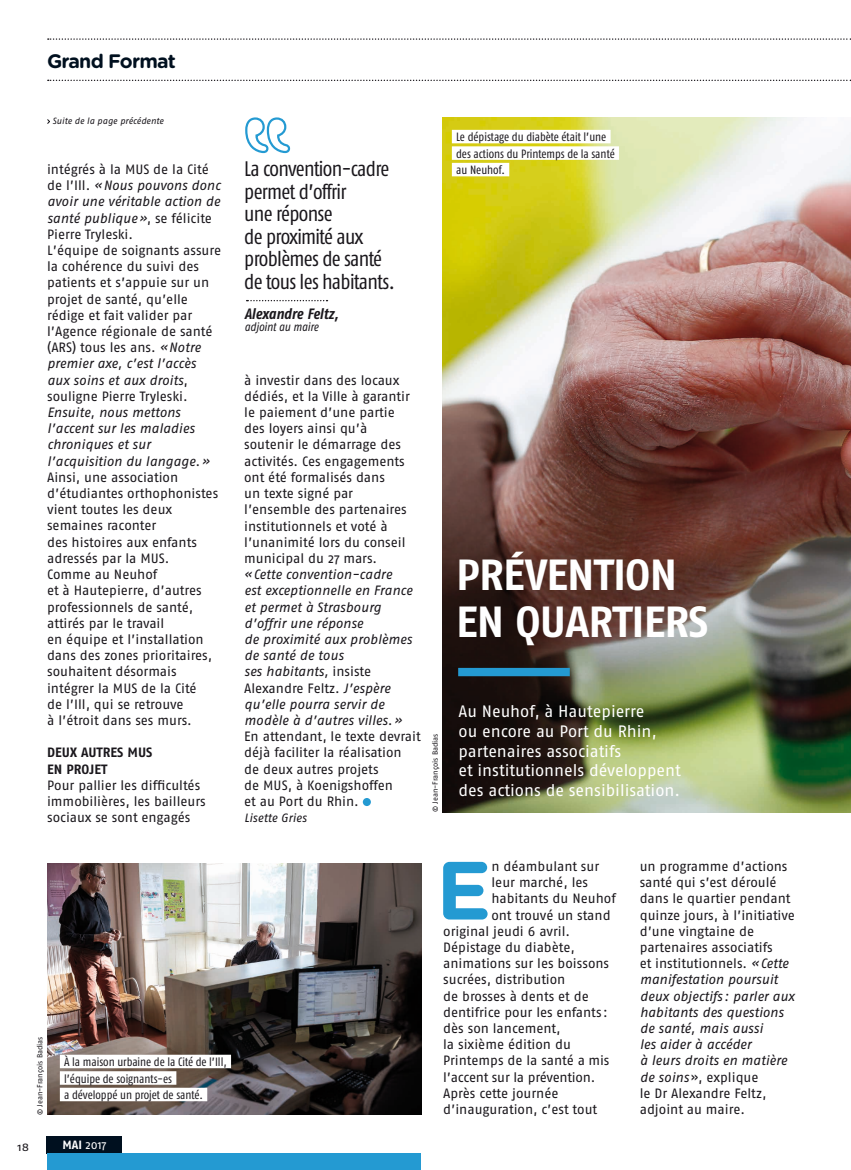
<style>
.page{position:relative;width:851px;height:1170px;background:#fff}
.page>*{position:absolute;margin:0;border:0;box-sizing:border-box;transform-origin:0 0}
.t1{font:700 82.35px "Gotham Rounded";color:#249ad2}
.t2{font:700 43.5px/46.5px "Fago No";color:#fff}
.t3{font:21px/22.5px "Fago Co";letter-spacing:-.035em;color:#1a171c}
.t4{font:700 19.5px "Gotham Rounded";letter-spacing:-.04em;color:#00101f}
.t5{font:16.5px/19.8px "Fago No";color:#fff}
.t6{font:italic 700 15px "Fago Co";letter-spacing:-.005em;color:#1a171c}
.t7{font:13.5px/16.2px "Fago No";color:#1a171c}
.t8{font:italic 13.5px/16.2px "Fago No";letter-spacing:-.005em;color:#1a171c}
.t9{font:13.5px "Fago No";letter-spacing:-.02em;color:#1a171c}
.t10{font:700 13.5px "Fago No";color:#1a171c}
.t11{font:12px/16.5px "Fago Co";color:#1a171c}
.t12{font:italic 12px "Fago Co";color:#1a171c}
.t13{font:italic 12px "Fago No";letter-spacing:-.005em;color:#1a171c}
.t14{font:12px "Fago No";color:#fff}
.t15{font:700 12px "Fago No";color:#fff}
.t16{font:11.1px "Fago Ex";color:#1a171c}
.t17{font:italic 9px "Fago No";letter-spacing:-.005em;color:#1a171c}
.t18{font:7.5px "Fago No";color:#1a171c}
.s1{font-style:italic}
.s2{font-style:normal}
</style>
<div class="page">
<svg style="left:48px;top:80px;width:803px;height:1px"></svg>
<svg style="left:48px;top:38px;width:803px;height:2px"></svg>
<div style="left:47px;top:1135px;width:75px;height:18px;background:#00101f"></div>
<div style="left:47px;top:1153px;width:373px;height:16px;background:#249ad2"></div>
<img style="left:442px;top:117px;width:408px;height:695px">
<img style="left:47px;top:863px;width:374px;height:251px">
<div style="left:452px;top:130px;width:158px;height:13px;background:#fff"></div>
<div style="left:452px;top:146px;width:167px;height:14px;background:#fff"></div>
<div style="left:452px;top:163px;width:57px;height:13px;background:#fff"></div>
<div style="left:60px;top:1054px;width:171px;height:14px;background:#fff"></div>
<div style="left:60px;top:1071px;width:116px;height:13px;background:#fff"></div>
<div style="left:60px;top:1087px;width:147px;height:14px;background:#fff"></div>
<div style="left:458px;top:667px;width:111px;height:9px;background:#249ad2"></div>
<div style="left:363px;top:798px;width:8px;height:8px;background:#249ad2;border-radius:50%"></div>
<svg style="left:47px;top:119px;width:3px;height:5px"></svg>
<svg style="left:245px;top:117px;width:46px;height:37px"></svg>
<svg style="left:246px;top:300px;width:81px;height:1px"></svg>
<h3 class="t4" style="left:47px;top:47px;width:130px">Grand Format</h3>
<p class="t17" style="left:53px;top:116px;width:112px">Suite de la page précédente</p>
<p class="t7" style="left:47px;top:161px;width:175px">intégrés à la MUS de la Cité de l’Ill. <span class="s1">«Nous pouvons donc avoir une véritable action de santé publique»</span>, se félicite<br>Pierre Tryleski.<br>L’équipe de soignants assure la cohérence du suivi des patients et s’appuie sur un projet de santé, qu’elle rédige et fait valider par l’Agence régionale de santé (ARS) tous les ans. <span class="s1">«Notre premier axe, c’est l’accès aux soins et aux droits</span>, souligne Pierre Tryleski.</p>
<p class="t8" style="left:47px;top:404px;width:164px">Ensuite, nous mettons l’accent sur les maladies chroniques et sur l’acquisition du langage.»</p>
<p class="t7" style="left:47px;top:469px;width:173px">Ainsi, une association d’étudiantes orthophonistes vient toutes les deux semaines raconter<br>des histoires aux enfants adressés par la MUS.<br>Comme au Neuhof<br>et à Hautepierre, d’autres professionnels de santé, attirés par le travail<br>en équipe et l’installation dans des zones prioritaires, souhaitent désormais intégrer la MUS de la Cité<br>de l’Ill, qui se retrouve<br>à l’étroit dans ses murs.</p>
<p class="t10" style="left:47px;top:744px;width:42px">DEU X AUTRES</p>
<p class="t10" style="left:127px;top:744px;width:9px">MUS</p>
<p class="t10" style="left:47px;top:761px;width:55px">ENPROJET</p>
<p class="t7" style="left:47px;top:776px;width:160px">Pour pallier les difficultés immobilières, les bailleurs sociaux se sont engagés</p>
<p class="t18" style="left:36px;top:1114px;width:80px;rotate:-90deg">© Jean-François Badias</p>
<p class="t11" style="left:64px;top:1053px;width:164px">À la maison urbaine de la Cité de l’Ill, l’équipe de soignants-es<br>a développé un projet de santé.</p>
<p class="t16" style="left:18px;top:1140px;width:13px">18</p>
<p class="t15" style="left:62px;top:1137px;width:7px">MAI</p>
<p class="t14" style="left:85px;top:1137px;width:23px">2017</p>
<h3 class="t3" style="left:244px;top:157px;width:152px">La convention-cadre permet d’offrir<br>une réponse<br>de proximité aux problèmes de santé de tous les habitants.</h3>
<p class="t6" style="left:244px;top:304px;width:96px">Alexandre Feltz,</p>
<p class="t12" style="left:244px;top:320px;width:75px">adjoint au maire</p>
<p class="t11" style="left:456px;top:129px;width:160px">Le dépistage du diabète était l’une des actions du Printemps de la santé au Neuhof.</p>
<p class="t7" style="left:244px;top:371px;width:167px">à investir dans des locaux dédiés, et la Ville à garantir le paiement d’une partie des loyers ainsi qu’à soutenir le démarrage des activités. Ces engagements ont été formalisés dans<br>un texte signé par l’ensemble des partenaires institutionnels et voté à l’unanimité lors du conseil municipal du 27 mars.</p>
<p class="t8" style="left:244px;top:566px;width:170px">«Cette convention-cadre<br>est exceptionnelle en France et permet à Strasbourg d’offrir une réponse<br>de proximité aux problèmes de santé de tous<br>ses habitants, <span class="s2">insiste<br>Alexandre Feltz.</span> J’espère qu’elle pourra servir de modèle à d’autres villes.»</p>
<p class="t7" style="left:244px;top:728px;width:178px">En attendant, le texte devrait déjà faciliter la réalisation<br>de deux autres projets<br>de MUS, à Koenigshoffen<br>et au Port du Rhin.</p>
<p class="t13" style="left:244px;top:811px;width:64px">Lisette Gries</p>
<p class="t18" style="left:431px;top:811px;width:80px;rotate:-90deg">© Jean-François Badias</p>
<h2 class="t2" style="left:456px;top:551px;width:113px">PR ÉVENTION<br>EN QUARTIERS</h2>
<p class="t5" style="left:458px;top:701px;width:224px">Au Neuhof, à Hautepierre<br>ou encore au Port du Rhin, partenaires associatifs<br>et institutionnels développent des actions de sensibilisation.</p>
<h1 class="t1" style="left:436px;top:829px;width:57px">E</h1>
<p class="t7" style="left:491px;top:857px;width:109px">n déambulant sur</p>
<p class="t7" style="left:491px;top:874px;width:98px">leur marché, les</p>
<p class="t7" style="left:491px;top:890px;width:126px">habitants du Neuhof</p>
<p class="t7" style="left:491px;top:906px;width:121px">ont trouvé un stand</p>
<p class="t7" style="left:443px;top:922px;width:128px">original jeudi 6 avril.</p>
<p class="t7" style="left:443px;top:938px;width:133px">Dépistage du diabète,</p>
<p class="t7" style="left:443px;top:955px;width:167px">animations sur les boissons</p>
<p class="t7" style="left:443px;top:971px;width:124px">sucrées, distribution</p>
<p class="t7" style="left:443px;top:987px;width:147px">de brosses à dents et de</p>
<p class="t7" style="left:443px;top:1003px;width:166px">dentifrice pour les enfants :</p>
<p class="t7" style="left:443px;top:1019px;width:119px">dès son lancement,</p>
<p class="t7" style="left:443px;top:1036px;width:129px">la sixième édition du</p>
<p class="t7" style="left:443px;top:1052px;width:168px">Printemps de la santé a mis</p>
<p class="t9" style="left:443px;top:1069px;width:154px">l’accent sur la prévention.</p>
<p class="t7" style="left:443px;top:1084px;width:117px">Après cette journée</p>
<p class="t7" style="left:443px;top:1100px;width:156px">d’inauguration, c’est tout</p>
<p class="t7" style="left:639px;top:857px;width:157px">un programme d’actions santé qui s’est déroulé dans le quartier pendant quinze jours, à l’initiative d’une vingtaine de partenaires associatifs<br>et institutionnels. <span class="s1">«Cette manifestation poursuit deux objectifs : parler aux habitants des questions de santé, mais aussi<br>les aider à accéder<br>à leurs droits en matière de soins</span>», explique<br>le Dr Alexandre Feltz, adjoint au maire.</p>
</div>
